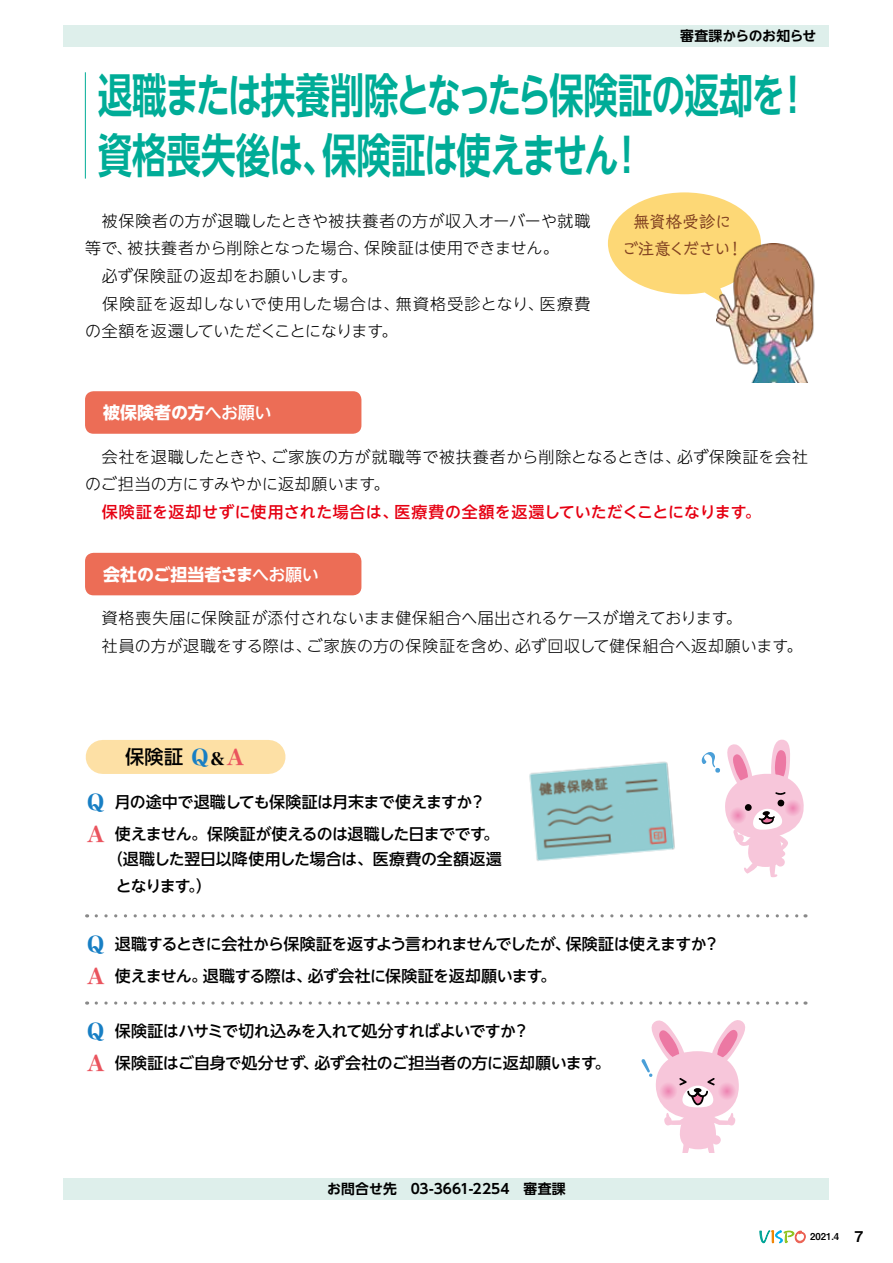
<style>
.page{position:relative;width:893px;height:1263px;background:#fff}
.page>*{position:absolute;margin:0;border:0;box-sizing:border-box;transform-origin:0 0}
.t1{font:700 46.8px/59.6px "UD Shin Go NT Pr 6 N De";letter-spacing:-.045em;color:#00ac97;scale:.74 1}
.t2{font:500 19.2px "UD Shin Go NT Pr 6 N";color:#000}
.t3{font:700 16.95px "UD Shin Go NT Pr 6 N";color:#fff}
.t4{font:16.95px/27.6px "Talking Std";letter-spacing:-.06em;color:#824221;text-align:center}
.t5{font:300 15.9px/27.6px "UD Shin Go NT Pr 6 N";letter-spacing:.01em;color:#000}
.t6{font:500 15.9px/32px "UD Shin Go NT Pr 6 N";letter-spacing:-.025em;color:#000}
.t7{font:500 15.9px "UD Shin Go NT Pr 6 N";letter-spacing:.025em;color:#e60012}
.t8{font:700 13.8px "UD Shin Go NT Pr 6 N De";letter-spacing:.01em;color:#000}
.t9{font:700 13.8px "UD Shin Go NT Pr 6 N De";letter-spacing:-.035em;color:#000}
.t10{font:9.6px "Midashi Go Pr 6 N MB31";color:#000}
.s1{font-weight:500}
.s2{font-family:"Hira Min Std N W8";font-weight:400;font-size:21.3px;color:#187fc4}
.s3{font-family:"Hira Min Std N W8";font-weight:400;font-size:16.95px}
.s4{font-family:"Hira Min Std N W8";font-weight:400;font-size:21.3px;color:#ea545e}
.s5{font-size:14.85px}
</style>
<div class="page">
<div style="left:608px;top:192px;width:153px;height:102px;background:#fdd876;border-radius:50%"></div>
<svg style="left:705px;top:290px;width:11px;height:9px"></svg>
<hr style="left:85px;top:72px;width:1px;height:107px;background:#00ac97">
<div style="left:103px;top:740px;width:166px;height:34px;background:#fde0a5"></div>
<svg style="left:96px;top:914px;width:710px;height:3px"></svg>
<svg style="left:96px;top:1001px;width:710px;height:4px"></svg>
<div style="left:85px;top:553px;width:276px;height:42px;background:#ec6d56;border-radius:9px"></div>
<div style="left:85px;top:391px;width:276px;height:43px;background:#ec6d56;border-radius:9px"></div>
<img style="left:716px;top:243px;width:99px;height:139px">
<img style="left:529px;top:761px;width:146px;height:100px">
<svg style="left:702px;top:740px;width:102px;height:137px"></svg>
<div style="left:776px;top:858px;width:9px;height:8px;background:#f7c6da;border-radius:50%"></div>
<svg style="left:641px;top:1020px;width:104px;height:133px"></svg>
<div style="left:64px;top:26px;width:765px;height:21px;background:#deefeb"></div>
<div style="left:64px;top:1178px;width:765px;height:21px;background:#deefeb"></div>
<svg style="left:760px;top:1230px;width:45px;height:13px"></svg>
<p class="t9" style="left:680px;top:25px;width:138px">審査課からのお知らせ</p>
<h1 class="t1" style="left:98px;top:65px;width:964px">退職または扶養削除となったら保険証の返却を！資格喪失後は、保険証は使えません！</h1>
<p class="t5" style="left:85px;top:206px;width:507px">　被保険者の方が退職したときや被扶養者の方が収入オーバーや就職等で、被扶養者から削除となった場合、保険証は使用できません。<br>　必ず保険証の返却をお願いします。<br>　保険証を返却しないで使用した場合は、無資格受診となり、医療費の全額を返還していただくことになります。</p>
<p class="t4" style="left:621px;top:206px;width:124px">無資格受診に<br>ご注意ください！</p>
<p class="t3" style="left:103px;top:399px;width:170px">被保険者の方<span class="s1">へお願い</span></p>
<p class="t5" style="left:85px;top:442px;width:724px">　会社を退職したときや、ご家族の方が就職等で被扶養者から削除となるときは、必ず保険証を会社のご担当の方にすみやかに返却願います。</p>
<p class="t7" style="left:85px;top:499px;width:677px">　保険証を返却せずに使用された場合は、医療費の全額を返還していただくことになります。</p>
<p class="t3" style="left:103px;top:560px;width:217px">会社のご担当者さま<span class="s1">へお願い</span></p>
<p class="t5" style="left:85px;top:604px;width:719px">　資格喪失届に保険証が添付されないまま健保組合へ届出されるケースが増えております。<br>　社員の方が退職をする際は、ご家族の方の保険証を含め、必ず回収して健保組合へ返却願います。</p>
<p class="t2" style="left:125px;top:741px;width:122px">保険証<span class="s2">Ｑ</span><span class="s3">＆</span><span class="s4">Ａ</span></p>
<p class="t6" style="left:85px;top:785px;width:416px"><span class="s2">Ｑ</span>月の途中で退職しても保険証は月末まで使えますか？<br><span class="s4">Ａ</span>使えません。保険証が使えるのは退職した日までです。</p>
<p class="t6" style="left:116px;top:844px;width:387px;line-height:27.6px;text-indent:-9px">（退職した翌日以降使用した場合は、医療費の全額返還となります。）</p>
<p class="t6" style="left:85px;top:928px;width:636px"><span class="s2">Ｑ</span>退職するときに会社から保険証を返すよう言われませんでしたが、保険証は使えますか？<br><span class="s4">Ａ</span>使えません。退職する際は、必ず会社に保険証を返却願います。</p>
<p class="t6" style="left:85px;top:1015px;width:527px"><span class="s2">Ｑ</span>保険証はハサミで切れ込みを入れて処分すればよいですか？<br><span class="s4">Ａ</span>保険証はご自身で処分せず、必ず会社のご担当者の方に返却願います。</p>
<p class="t8" style="left:327px;top:1177px;width:240px">お問合せ先　03-3661-2254　審査課</p>
<p class="t10" style="left:810px;top:1229px;width:55px">2021.4 <span class="s5">7</span></p>
</div>
